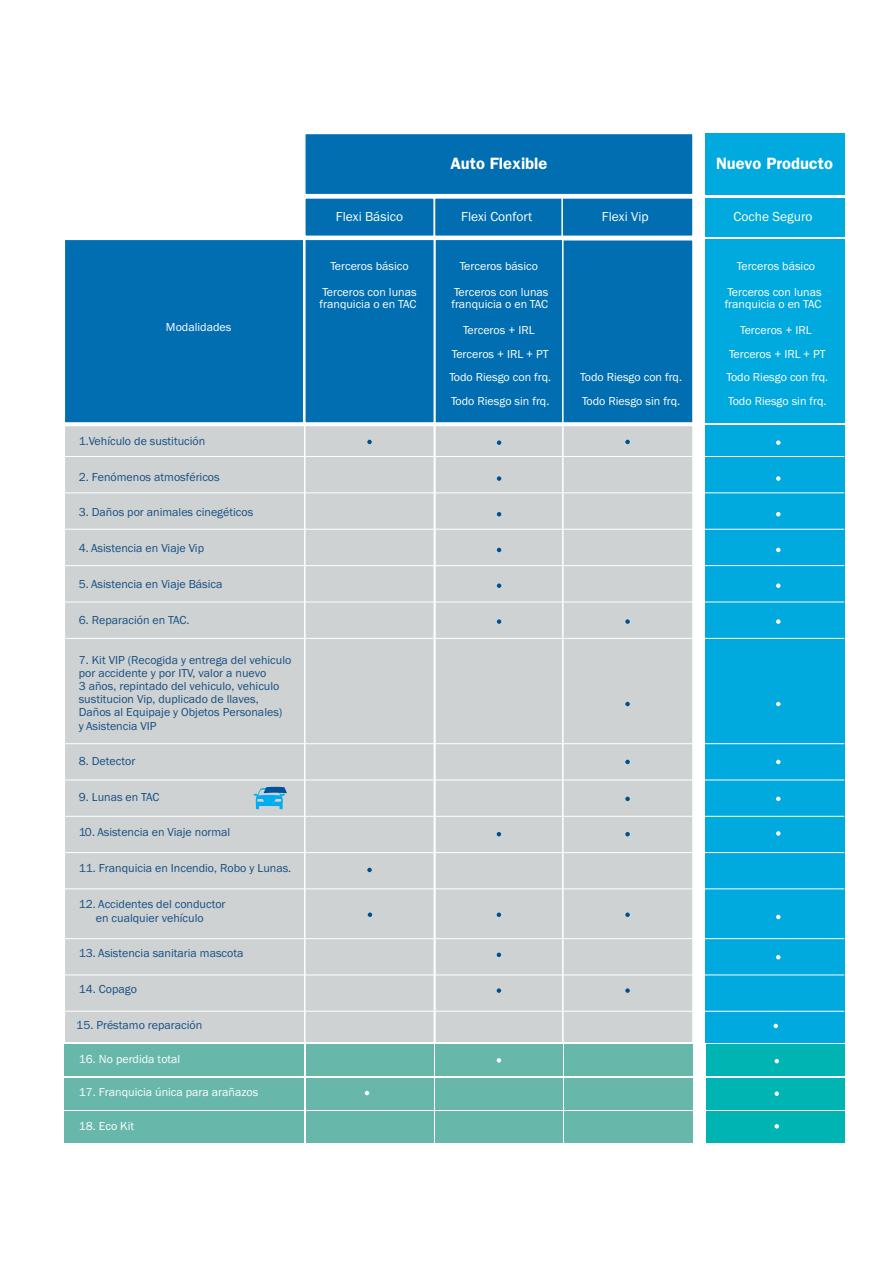
<style>
.page{position:relative;width:893px;height:1263px;background:#fff}
.page>*{position:absolute;margin:0;border:0;box-sizing:border-box;transform-origin:0 0}
.t1{font:600 16.5px "Franklin Gothic";color:#fff}
.t2{font:13.5px "Franklin Gothic";color:#fff}
.t3{font:12px/13.2px "Franklin Gothic";color:#144e82}
.t4{font:12px/12.5px "Franklin Gothic";color:#fff}
</style>
<div class="page">
<div style="left:306px;top:1078px;width:128px;height:32px;background:#67b8aa"></div>
<div style="left:64px;top:425px;width:241px;height:618px;background:#cfd2d3"></div>
<div style="left:64px;top:425px;width:241px;height:619px;border:2px solid #fff"></div>
<div style="left:705px;top:425px;width:139px;height:618px;background:#00a9de"></div>
<div style="left:562px;top:425px;width:131px;height:618px;background:#cfd2d3"></div>
<div style="left:561px;top:425px;width:133px;height:619px;border:2px solid #fff"></div>
<div style="left:435px;top:425px;width:128px;height:618px;background:#cfd2d3"></div>
<div style="left:434px;top:425px;width:129px;height:619px;border:2px solid #fff"></div>
<div style="left:305px;top:425px;width:129px;height:618px;background:#cfd2d3"></div>
<div style="left:304px;top:425px;width:131px;height:619px;border:2px solid #fff"></div>
<div style="left:305px;top:198px;width:129px;height:38px;background:#006eb0"></div>
<div style="left:304px;top:197px;width:131px;height:40px;border:2px solid #fff"></div>
<div style="left:434px;top:198px;width:130px;height:38px;background:#006eb0"></div>
<div style="left:434px;top:197px;width:131px;height:40px;border:2px solid #fff"></div>
<div style="left:562px;top:198px;width:131px;height:38px;background:#006eb0"></div>
<div style="left:561px;top:197px;width:133px;height:40px;border:2px solid #fff"></div>
<div style="left:705px;top:198px;width:139px;height:38px;background:#00a9de"></div>
<div style="left:705px;top:240px;width:139px;height:183px;background:#00a9de"></div>
<div style="left:562px;top:240px;width:131px;height:183px;background:#006eb0"></div>
<div style="left:561px;top:239px;width:133px;height:185px;border:2px solid #fff"></div>
<div style="left:435px;top:239px;width:128px;height:184px;background:#006eb0"></div>
<div style="left:434px;top:239px;width:129px;height:185px;border:2px solid #fff"></div>
<div style="left:305px;top:239px;width:129px;height:184px;background:#006eb0"></div>
<div style="left:304px;top:239px;width:131px;height:185px;border:2px solid #fff"></div>
<div style="left:64px;top:239px;width:240px;height:184px;background:#006eb0"></div>
<div style="left:64px;top:239px;width:240px;height:185px;border:2px solid #fff"></div>
<div style="left:305px;top:133px;width:388px;height:62px;background:#006eb0"></div>
<div style="left:304px;top:133px;width:390px;height:62px;border:2px solid #fff"></div>
<div style="left:705px;top:133px;width:139px;height:62px;background:#00a9de"></div>
<svg style="left:776px;top:476px;width:4px;height:5px"></svg>
<svg style="left:497px;top:476px;width:4px;height:5px"></svg>
<svg style="left:776px;top:512px;width:4px;height:4px"></svg>
<svg style="left:497px;top:512px;width:4px;height:4px"></svg>
<svg style="left:776px;top:548px;width:4px;height:4px"></svg>
<svg style="left:497px;top:548px;width:4px;height:4px"></svg>
<svg style="left:776px;top:583px;width:4px;height:5px"></svg>
<svg style="left:497px;top:583px;width:4px;height:5px"></svg>
<svg style="left:776px;top:619px;width:4px;height:5px"></svg>
<svg style="left:497px;top:619px;width:4px;height:5px"></svg>
<svg style="left:625px;top:619px;width:5px;height:5px"></svg>
<svg style="left:776px;top:702px;width:4px;height:4px"></svg>
<svg style="left:625px;top:702px;width:5px;height:4px"></svg>
<svg style="left:776px;top:797px;width:4px;height:4px"></svg>
<svg style="left:625px;top:797px;width:5px;height:4px"></svg>
<svg style="left:776px;top:760px;width:4px;height:4px"></svg>
<svg style="left:625px;top:760px;width:5px;height:4px"></svg>
<svg style="left:776px;top:831px;width:4px;height:5px"></svg>
<svg style="left:776px;top:915px;width:4px;height:4px"></svg>
<svg style="left:776px;top:955px;width:4px;height:4px"></svg>
<svg style="left:625px;top:832px;width:5px;height:4px"></svg>
<svg style="left:497px;top:832px;width:4px;height:4px"></svg>
<svg style="left:625px;top:913px;width:5px;height:4px"></svg>
<svg style="left:497px;top:913px;width:4px;height:4px"></svg>
<svg style="left:368px;top:913px;width:4px;height:4px"></svg>
<svg style="left:625px;top:988px;width:5px;height:5px"></svg>
<svg style="left:497px;top:988px;width:4px;height:5px"></svg>
<svg style="left:367px;top:868px;width:5px;height:4px"></svg>
<svg style="left:776px;top:440px;width:4px;height:5px"></svg>
<svg style="left:497px;top:440px;width:4px;height:5px"></svg>
<svg style="left:625px;top:440px;width:5px;height:4px"></svg>
<svg style="left:367px;top:440px;width:5px;height:4px"></svg>
<svg style="left:497px;top:953px;width:4px;height:4px"></svg>
<svg style="left:365px;top:1091px;width:4px;height:4px"></svg>
<svg style="left:773px;top:1024px;width:5px;height:4px"></svg>
<hr style="left:62px;top:456px;width:782px;height:1px;background:#fff">
<hr style="left:62px;top:492px;width:782px;height:1px;background:#fff">
<hr style="left:62px;top:529px;width:782px;height:1px;background:#fff">
<hr style="left:62px;top:565px;width:782px;height:1px;background:#fff">
<hr style="left:62px;top:602px;width:782px;height:1px;background:#fff">
<hr style="left:62px;top:638px;width:782px;height:1px;background:#fff">
<hr style="left:62px;top:743px;width:782px;height:1px;background:#fff">
<hr style="left:62px;top:780px;width:782px;height:1px;background:#fff">
<hr style="left:62px;top:816px;width:782px;height:1px;background:#fff">
<hr style="left:62px;top:852px;width:782px;height:1px;background:#fff">
<hr style="left:62px;top:889px;width:782px;height:1px;background:#fff">
<hr style="left:62px;top:938px;width:782px;height:1px;background:#fff">
<hr style="left:62px;top:975px;width:782px;height:1px;background:#fff">
<hr style="left:62px;top:1011px;width:782px;height:1px;background:#fff">
<div style="left:435px;top:1045px;width:128px;height:31px;background:#67b8aa"></div>
<div style="left:706px;top:1045px;width:138px;height:31px;background:#00b4b3"></div>
<div style="left:64px;top:1045px;width:240px;height:31px;background:#67b8aa"></div>
<div style="left:306px;top:1045px;width:128px;height:31px;background:#67b8aa"></div>
<div style="left:564px;top:1045px;width:128px;height:31px;background:#67b8aa"></div>
<div style="left:435px;top:1078px;width:128px;height:32px;background:#67b8aa"></div>
<div style="left:706px;top:1078px;width:138px;height:32px;background:#00b4b3"></div>
<div style="left:64px;top:1078px;width:240px;height:32px;background:#67b8aa"></div>
<div style="left:564px;top:1078px;width:128px;height:32px;background:#67b8aa"></div>
<div style="left:435px;top:1111px;width:128px;height:32px;background:#67b8aa"></div>
<div style="left:706px;top:1111px;width:138px;height:32px;background:#00b4b3"></div>
<div style="left:64px;top:1111px;width:240px;height:32px;background:#67b8aa"></div>
<div style="left:306px;top:1111px;width:128px;height:32px;background:#67b8aa"></div>
<div style="left:564px;top:1111px;width:128px;height:32px;background:#67b8aa"></div>
<svg style="left:774px;top:1059px;width:5px;height:4px"></svg>
<svg style="left:497px;top:1058px;width:4px;height:5px"></svg>
<svg style="left:774px;top:1091px;width:5px;height:5px"></svg>
<svg style="left:774px;top:1124px;width:5px;height:5px"></svg>
<svg style="left:254px;top:787px;width:33px;height:22px"></svg>
<p class="t4" style="left:166px;top:322px;width:67px">Modalidades</p>
<p class="t3" style="left:79px;top:435px;width:128px">1.Vehículo de sustitución</p>
<p class="t3" style="left:79px;top:471px;width:142px">2. Fenómenos atmosféricos</p>
<p class="t3" style="left:79px;top:507px;width:176px">3. Daños por animales cinegéticos</p>
<p class="t3" style="left:79px;top:543px;width:127px">4. Asistencia en Viaje Vip</p>
<p class="t3" style="left:79px;top:578px;width:145px">5. Asistencia en Viaje Básica</p>
<p class="t3" style="left:79px;top:614px;width:112px">6. Reparación en TAC.</p>
<p class="t3" style="left:79px;top:654px;width:214px">7. Kit VIP (Recogida y entrega del vehiculo por accidente y por ITV, valor a nuevo<br>3 años, repintado del vehiculo, vehiculo sustitucion Vip, duplicado de llaves, Daños al Equipaje y Objetos Personales)</p>
<p class="t3" style="left:79px;top:720px;width:79px">y Asistencia VIP</p>
<p class="t3" style="left:79px;top:755px;width:58px">8. Detector</p>
<p class="t3" style="left:79px;top:791px;width:82px">9. Lunas en TAC</p>
<p class="t3" style="left:79px;top:827px;width:153px">10. Asistencia en Viaje normal</p>
<p class="t3" style="left:79px;top:863px;width:214px">11. Franquicia en Incendio, Robo y Lunas.</p>
<p class="t3" style="left:79px;top:898px;width:148px;line-height:14.4px;text-align:center">12. Accidentes del conductor en cualquier vehículo</p>
<p class="t3" style="left:79px;top:948px;width:166px">13. Asistencia sanitaria mascota</p>
<p class="t3" style="left:79px;top:983px;width:60px">14. Copago</p>
<p class="t3" style="left:76px;top:1019px;width:127px">15. Préstamo reparación</p>
<p class="t4" style="left:79px;top:1054px;width:103px">16. No perdida total</p>
<p class="t4" style="left:79px;top:1087px;width:181px">17. Franquicia única para arañazos</p>
<p class="t4" style="left:79px;top:1121px;width:57px">18. Eco Kit</p>
<h1 class="t1" style="left:450px;top:158px;width:98px">Auto Flexible</h1>
<h1 class="t1" style="left:716px;top:158px;width:118px">Nuevo Producto</h1>
<p class="t2" style="left:336px;top:212px;width:69px">Flexi Básico</p>
<p class="t2" style="left:461px;top:212px;width:72px">Flexi Confort</p>
<p class="t2" style="left:602px;top:212px;width:48px">Flexi Vip</p>
<p class="t2" style="left:734px;top:212px;width:80px">Coche Seguro</p>
<p class="t4" style="left:330px;top:261px;width:80px">Terceros básico</p>
<p class="t4" style="left:460px;top:261px;width:80px">Terceros básico</p>
<p class="t4" style="left:727px;top:255px;width:96px;line-height:25.5px;text-align:center">Terceros básico<br>Terceros con lunas</p>
<p class="t4" style="left:725px;top:299px;width:98px">franquicia o en TAC</p>
<p class="t4" style="left:320px;top:287px;width:99px">Terceros con lunas franquicia o en TAC</p>
<p class="t4" style="left:451px;top:287px;width:99px">Terceros con lunas franquicia o en TAC</p>
<p class="t4" style="left:463px;top:325px;width:73px">Terceros + IRL</p>
<p class="t4" style="left:740px;top:325px;width:73px">Terceros + IRL</p>
<p class="t4" style="left:452px;top:348px;width:98px">Terceros + IRL + PT</p>
<p class="t4" style="left:729px;top:348px;width:98px">Terceros + IRL + PT</p>
<p class="t4" style="left:449px;top:372px;width:103px">Todo Riesgo con frq.</p>
<p class="t4" style="left:726px;top:372px;width:103px">Todo Riesgo con frq.</p>
<p class="t4" style="left:451px;top:395px;width:100px">Todo Riesgo sin frq.</p>
<p class="t4" style="left:580px;top:366px;width:103px;line-height:23.4px">Todo Riesgo con frq.<br>Todo Riesgo sin frq.</p>
<p class="t4" style="left:728px;top:395px;width:100px">Todo Riesgo sin frq.</p>
</div>
